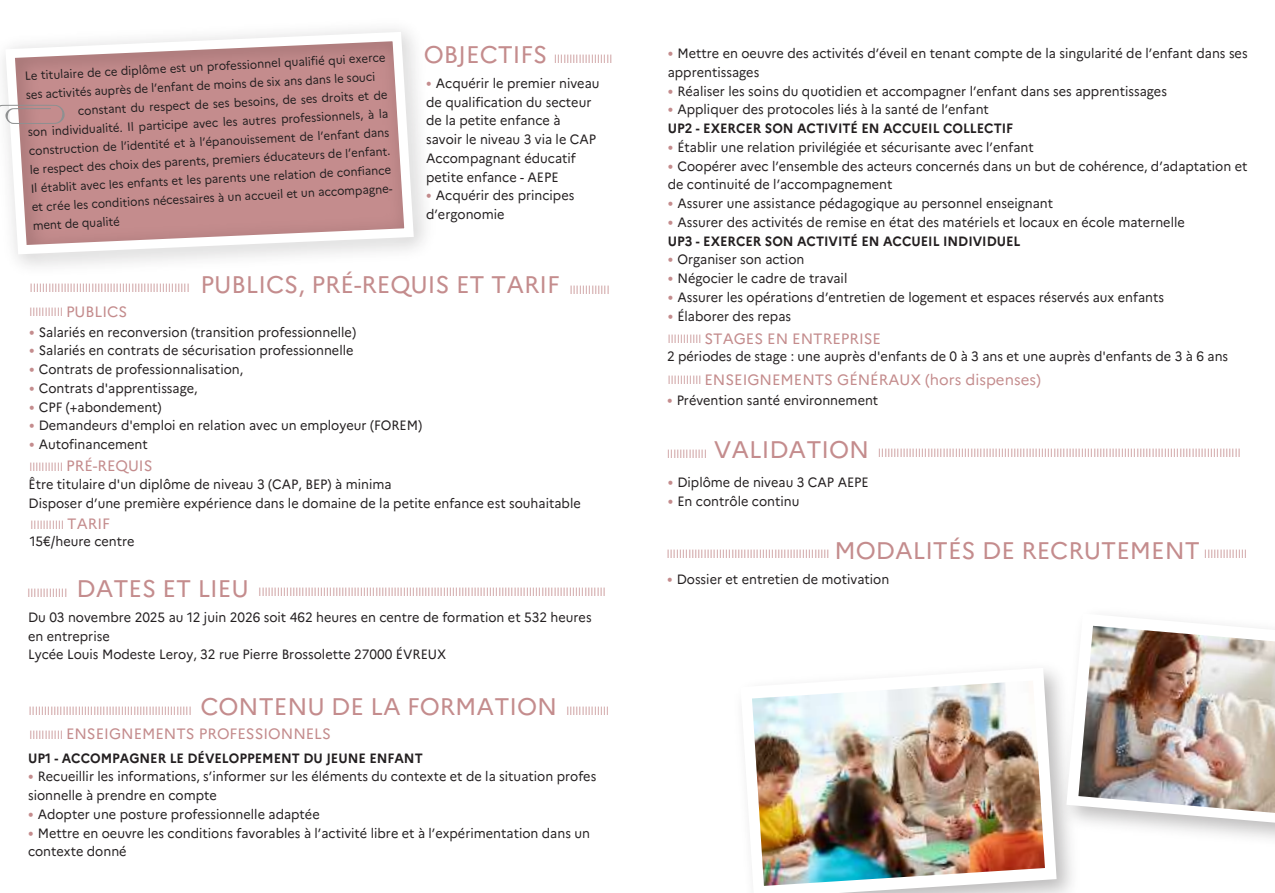
<style>
.page{position:relative;width:1275px;height:893px;background:#fff}
.page>*{position:absolute;margin:0;border:0;box-sizing:border-box;transform-origin:0 0}
.t1{font:15px "Marianne";color:#c48c8d}
.t2{font:13.5px/18.8px "Marianne";color:#231f20;scale:.94 1}
.t3{font:700 13.5px "Marianne";color:#231f20;scale:.94 1}
.t4{font:300 12px "Marianne";letter-spacing:-.04em;color:#c48c8d}
.t5{font:12px "Marianne";color:#231f20;scale:.94 1}
.s1{font-weight:400;font-size:24px}
.s2{font-size:16.5px;color:#c48c8d}
.s3{font-weight:400;font-size:15px}
.s4{font-weight:300;font-size:12px}
.s5{font-weight:700}
</style>
<div class="page">
<svg style="left:1px;top:27px;width:417px;height:232px"></svg>
<svg style="left:0;top:105px;width:65px;height:20px"></svg>
<img style="left:1056px;top:860px;width:16px;height:33px">
<svg style="left:841px;top:669px;width:215px;height:224px"></svg>
<img style="left:752px;top:681px;width:292px;height:205px">
<img style="left:1052px;top:669px;width:222px;height:191px">
<svg style="left:1066px;top:620px;width:208px;height:203px"></svg>
<img style="left:1078px;top:626px;width:196px;height:187px">
<p class="t5" style="left:25px;top:69px;width:385px;rotate:-3deg">Le titulaire de ce diplôme est un professionnel qualifié qui exerce</p>
<p class="t5" style="left:26px;top:87px;width:373px;rotate:-3deg">ses activités auprès de l’enfant de moins de six ans dans le souci</p>
<p class="t5" style="left:77px;top:104px;width:331px;rotate:-3deg">constant du respect de ses besoins, de ses droits et de</p>
<p class="t5" style="left:28px;top:125px;width:385px;rotate:-3deg">son individualité. Il participe avec les autres professionnels, à la</p>
<p class="t5" style="left:29px;top:144px;width:385px;rotate:-3deg">construction de l’identité et à l’épanouissement de l’enfant dans</p>
<p class="t5" style="left:30px;top:162px;width:385px;rotate:-3deg">le respect des choix des parents, premiers éducateurs de l’enfant.</p>
<p class="t5" style="left:30px;top:181px;width:385px;rotate:-3deg">Il établit avec les enfants et les parents une relation de confiance</p>
<p class="t5" style="left:31px;top:200px;width:388px;rotate:-3deg">et crée les conditions nécessaires à un accueil et un accompagne-</p>
<p class="t5" style="left:32px;top:218px;width:94px;rotate:-3deg">ment de qualité</p>
<p class="t4" style="left:424px;top:52px;width:190px"><span class="s1">OBJECTIFS</span> IIIIIIIIIIIIIIIIIII</p>
<p class="t2" style="left:426px;top:74px;width:186px"><span class="s2">•</span> Acquérir le premier niveau de qualification du secteur de la petite enfance à savoir le niveau 3 via le CAP<br>Accompagnant éducatif petite enfance - AEPE</p>
<p class="t2" style="left:426px;top:186px;width:159px"><span class="s2">•</span> Acquérir des principes d’ergonomie</p>
<p class="t4" style="left:30px;top:280px;width:582px">IIIIIIIIIIIIIIIIIIIIIIIIIIIIIIIIIIIIIIIIIIIIIIIIIIII <span class="s1">PUBLICS, PRÉ-REQUIS ET TARIF</span> IIIIIIIIIIIII</p>
<p class="t4" style="left:29px;top:305px;width:100px">IIIIIIIIIII <span class="s3">PUBLICS</span></p>
<p class="t2" style="left:29px;top:322px;width:349px"><span class="s2">•</span> Salariés en reconversion (transition professionnelle)</p>
<p class="t2" style="left:29px;top:341px;width:347px"><span class="s2">•</span> Salariés en contrats de sécurisation professionnelle</p>
<p class="t2" style="left:29px;top:360px;width:229px"><span class="s2">•</span> Contrats de professionnalisation,</p>
<p class="t2" style="left:29px;top:379px;width:181px"><span class="s2">•</span> Contrats d'apprentissage,</p>
<p class="t2" style="left:29px;top:397px;width:143px"><span class="s2">•</span> CPF (+abondement)</p>
<p class="t2" style="left:29px;top:416px;width:420px"><span class="s2">•</span> Demandeurs d'emploi en relation avec un employeur (FOREM)</p>
<p class="t2" style="left:29px;top:435px;width:128px"><span class="s2">•</span> Autofinancement</p>
<p class="t2" style="left:29px;top:475px;width:589px">Être titulaire d'un diplôme de niveau 3 (CAP, BEP) à minima<br>Disposer d’une première expérience dans le domaine de la petite enfance est souhaitable</p>
<p class="t4" style="left:29px;top:460px;width:125px">IIIIIIIIIII <span class="s3">PRÉ-REQUIS</span></p>
<p class="t4" style="left:30px;top:517px;width:81px">IIIIIIIIIII <span class="s3">TARIF</span></p>
<p class="t2" style="left:30px;top:532px;width:113px">15€/heure centre</p>
<p class="t4" style="left:27px;top:585px;width:580px">IIIIIIIIIIIII <span class="s1">DATES ET LIEU</span> IIIIIIIIIIIIIIIIIIIIIIIIIIIIIIIIIIIIIIIIIIIIIIIIIIIIIIIIIIIIIIIIIIIIIIIIIIIIIIIIIIIIIIIIIIIIIIIIIIIIIIIIIIIIIIIII</p>
<p class="t2" style="left:28px;top:608px;width:601px">Du 03 novembre 2025 au 12 juin 2026 soit 462 heures en centre de formation et 532 heures en entreprise<br>Lycée Louis Modeste Leroy, 32 rue Pierre Brossolette 27000 ÉVREUX</p>
<p class="t4" style="left:29px;top:703px;width:582px">IIIIIIIIIIIIIIIIIIIIIIIIIIIIIIIIIIIIIIIIIIIIIIIIIIIII <span class="s1">CONTENU DE LA FORMATION</span> IIIIIIIIIIIIII</p>
<p class="t1" style="left:29px;top:725px;width:303px"><span class="s4">IIIIIIIIIII</span> ENSEIGNEMENTS PROFESSIONNELS</p>
<p class="t3" style="left:28px;top:749px;width:421px">UP1 - ACCOMPAGNER LE DÉVELOPPEMENT DU JEUNE ENFANT</p>
<p class="t2" style="left:28px;top:767px;width:606px"><span class="s2">•</span> Recueillir les informations, s’informer sur les éléments du contexte et de la situation profes sionnelle à prendre en compte</p>
<p class="t2" style="left:28px;top:805px;width:312px"><span class="s2">•</span> Adopter une posture professionnelle adaptée</p>
<p class="t2" style="left:28px;top:823px;width:599px"><span class="s2">•</span> Mettre en oeuvre les conditions favorables à l’activité libre et à l’expérimentation dans un contexte donné</p>
<p class="t2" style="left:667px;top:44px;width:618px"><span class="s2">•</span> Mettre en oeuvre des activités d’éveil en tenant compte de la singularité de l’enfant dans ses apprentissages</p>
<p class="t2" style="left:667px;top:81px;width:532px"><span class="s2">•</span> Réaliser les soins du quotidien et accompagner l’enfant dans ses apprentissages</p>
<p class="t2" style="left:667px;top:100px;width:369px"><span class="s2">•</span> Appliquer des protocoles liés à la santé de l’enfant<br><span class="s5">UP2 - EXERCER SON ACTIVITÉ EN ACCUEIL COLLECTIF</span></p>
<p class="t2" style="left:667px;top:138px;width:391px"><span class="s2">•</span> Établir une relation privilégiée et sécurisante avec l’enfant</p>
<p class="t2" style="left:667px;top:156px;width:618px"><span class="s2">•</span> Coopérer avec l’ensemble des acteurs concernés dans un but de cohérence, d’adaptation et de continuité de l’accompagnement</p>
<p class="t2" style="left:667px;top:194px;width:411px"><span class="s2">•</span> Assurer une assistance pédagogique au personnel enseignant</p>
<p class="t2" style="left:667px;top:213px;width:551px"><span class="s2">•</span> Assurer des activités de remise en état des matériels et locaux en école maternelle<br><span class="s5">UP3 - EXERCER SON ACTIVITÉ EN ACCUEIL INDIVIDUEL</span></p>
<p class="t2" style="left:667px;top:250px;width:147px"><span class="s2">•</span> Organiser son action</p>
<p class="t2" style="left:667px;top:269px;width:193px"><span class="s2">•</span> Négocier le cadre de travail</p>
<p class="t2" style="left:667px;top:288px;width:529px"><span class="s2">•</span> Assurer les opérations d’entretien de logement et espaces réservés aux enfants</p>
<p class="t2" style="left:667px;top:306px;width:133px"><span class="s2">•</span> Élaborer des repas</p>
<p class="t1" style="left:667px;top:329px;width:215px"><span class="s4">IIIIIIIIIII</span> STAGES EN ENTREPRISE</p>
<p class="t1" style="left:667px;top:370px;width:375px"><span class="s4">IIIIIIIIIII</span> ENSEIGNEMENTS GÉNÉRAUX (hors dispenses)</p>
<p class="t2" style="left:667px;top:347px;width:598px">2 périodes de stage : une auprès d'enfants de 0 à 3 ans et une auprès d'enfants de 3 à 6 ans</p>
<p class="t2" style="left:667px;top:391px;width:226px"><span class="s2">•</span> Prévention santé environnement</p>
<p class="t4" style="left:667px;top:445px;width:575px">IIIIIIIIIIIII <span class="s1">VALIDATION</span> IIIIIIIIIIIIIIIIIIIIIIIIIIIIIIIIIIIIIIIIIIIIIIIIIIIIIIIIIIIIIIIIIIIIIIIIIIIIIIIIIIIIIIIIIIIIIIIIIIIIIIIIIIIIIIIIIIIIII</p>
<p class="t2" style="left:667px;top:473px;width:215px"><span class="s2">•</span> Diplôme de niveau 3 CAP AEPE</p>
<p class="t2" style="left:667px;top:492px;width:142px"><span class="s2">•</span> En contrôle continu</p>
<p class="t4" style="left:666px;top:547px;width:582px">IIIIIIIIIIIIIIIIIIIIIIIIIIIIIIIIIIIIIIIIIIIIIIIIIIIII <span class="s1">MODALITÉS DE RECRUTEMENT</span> IIIIIIIIIIIIII</p>
<p class="t2" style="left:667px;top:569px;width:238px"><span class="s2">•</span> Dossier et entretien de motivation</p>
</div>
